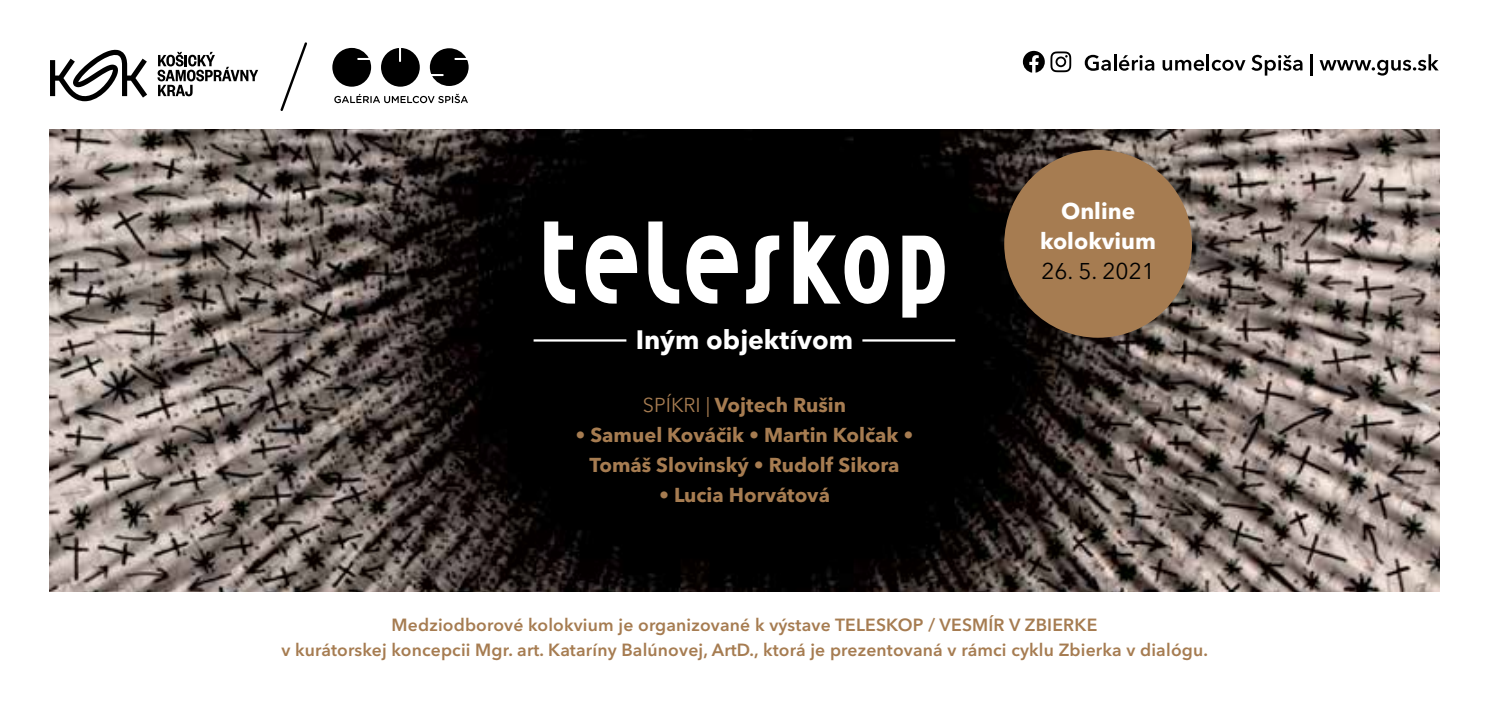
<style>
.page{position:relative;width:1489px;height:709px;background:#fff}
.page>*{position:absolute;margin:0;border:0;box-sizing:border-box;transform-origin:0 0}
.t1{font:700 26.5px "Avenir Next LT Pro";color:#fff}
.t2{font:700 22.5px/30.2px "Avenir Next LT Pro";color:#fff;text-align:center}
.t3{font:22.5px "Avenir Next LT Pro";color:#000}
.t4{font:700 20px/30px "Avenir Next LT Pro";color:#a67c51;text-align:center}
.t5{font:600 17.5px/25px "Avenir Next LT Pro";letter-spacing:.01em;color:#a67c51;text-align:center}
.s1{font-weight:400}
</style>
<div class="page">
<svg style="left:334px;top:94px;width:133px;height:9px"></svg>
<svg style="left:332px;top:48px;width:39px;height:39px"></svg>
<svg style="left:381px;top:48px;width:39px;height:39px"></svg>
<svg style="left:430px;top:48px;width:38px;height:38px"></svg>
<svg style="left:280px;top:42px;width:27px;height:69px"></svg>
<svg style="left:50px;top:49px;width:97px;height:52px"></svg>
<svg style="left:157px;top:52px;width:101px;height:44px"></svg>
<svg style="left:1084px;top:55px;width:26px;height:16px"></svg>
<hr style="left:1113px;top:54px;width:3px;height:16px;background:#000">
<svg style="left:1118px;top:55px;width:36px;height:16px"></svg>
<svg style="left:1162px;top:60px;width:42px;height:11px"></svg>
<hr style="left:1206px;top:54px;width:3px;height:16px;background:#000">
<svg style="left:1211px;top:60px;width:34px;height:11px"></svg>
<svg style="left:1251px;top:55px;width:51px;height:21px"></svg>
<hr style="left:1310px;top:54px;width:2px;height:22px;background:#000">
<svg style="left:1319px;top:54px;width:119px;height:22px"></svg>
<svg style="left:1050px;top:51px;width:21px;height:21px"></svg>
<svg style="left:1022px;top:51px;width:22px;height:22px"></svg>
<img style="left:50px;top:129px;width:1389px;height:462px">
<svg style="left:544px;top:221px;width:400px;height:96px"></svg>
<hr style="left:533px;top:339px;width:93px;height:2px;background:#fff">
<hr style="left:862px;top:339px;width:93px;height:2px;background:#fff">
<div style="left:1004px;top:150px;width:187px;height:188px;background:#a67c51;border-radius:50%"></div>
<h1 class="t1" style="left:635px;top:323px;width:219px">Iným objektívom</h1>
<p class="t4" style="left:643px;top:390px;width:205px"><span class="s1">SPÍKRI |</span> Vojtech Rušin</p>
<p class="t4" style="left:575px;top:420px;width:339px">• Samuel Kováčik • Martin Kolčak •<br>Tomáš Slovinský • Rudolf Sikora</p>
<p class="t4" style="left:659px;top:480px;width:172px">• Lucia Horvátová</p>
<p class="t2" style="left:1040px;top:195px;width:117px">Online kolokvium</p>
<p class="t3" style="left:1041px;top:257px;width:115px">26. 5. 2021</p>
<p class="t5" style="left:281px;top:612px;width:927px">Medziodborové kolokvium je organizované k výstave TELESKOP / VESMÍR V ZBIERKE<br>v kurátorskej koncepcii Mgr. art. Kataríny Balúnovej, ArtD., ktorá je prezentovaná v rámci cyklu Zbierka v dialógu.</p>
</div>
